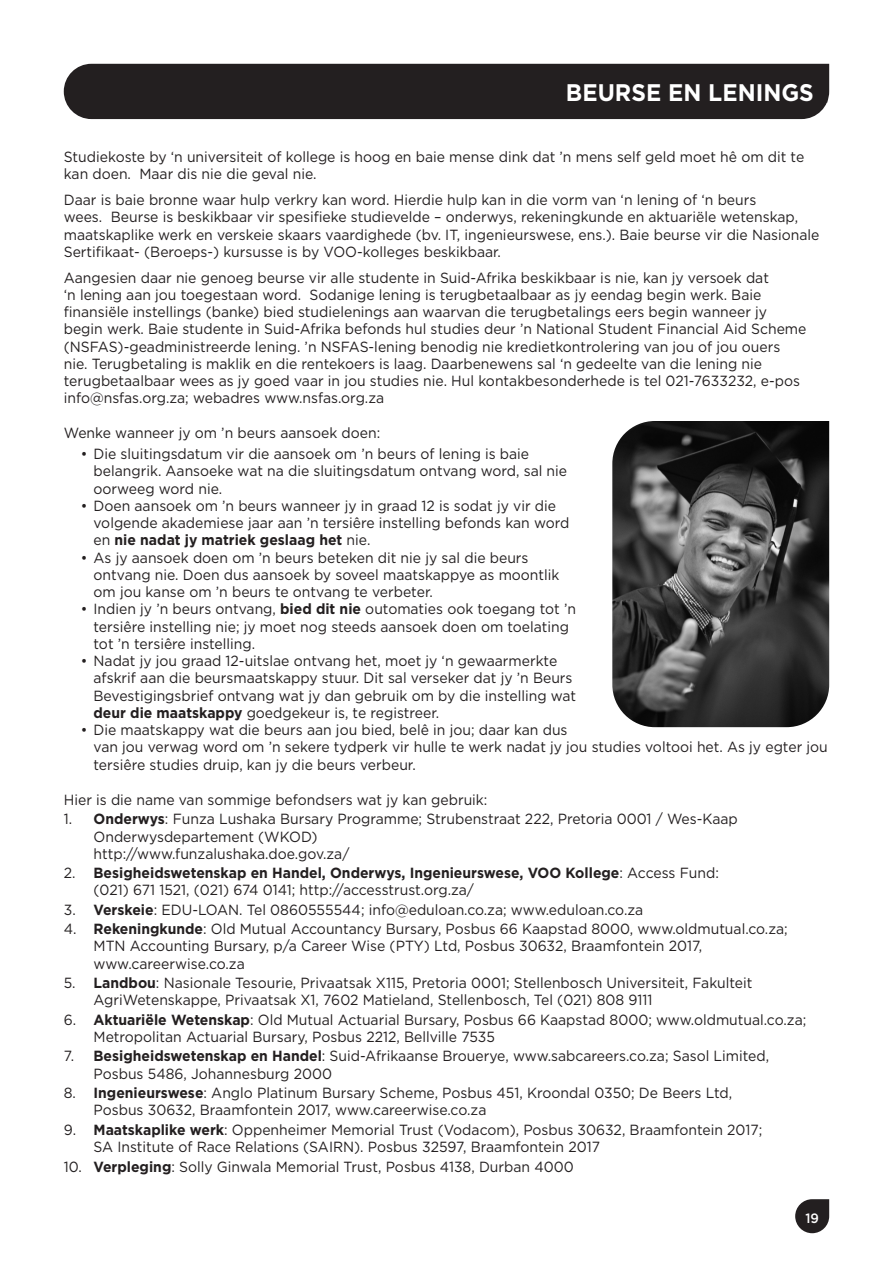
<style>
.page{position:relative;width:893px;height:1263px;background:#fff}
.page>*{position:absolute;margin:0;border:0;box-sizing:border-box;transform-origin:0 0}
.New_Subj_white{font:700 24px "Gotham";color:#fff;scale:.95 1}
.Responses-1{font:14.7px/17.2px "Gotham";color:#231f20;scale:.95 1}
._10pt_body{font:14.7px/17.2px "Gotham";color:#231f20;scale:.95 1}
.Bd_narrow_12pt_Space{font:14.7px "Gotham";color:#231f20;scale:.95 1}
.t1{font:500 13.5px "Gotham";color:#fff;scale:.95 1}
.s1{font-weight:700}
</style>
<div class="page">
<svg style="left:795px;top:1199px;width:34px;height:34px"></svg>
<div style="left:64px;top:64px;width:765px;height:55px;background:#231f20"></div>
<hr style="left:103px;top:101px;width:724px;height:2px;background:#231f20">
<img style="left:612px;top:421px;width:217px;height:306px">
<p class="New_Subj_white" style="left:566px;top:77px;width:262px">BEURSE EN LENINGS</p>
<p class="Responses-1" style="left:64px;top:148px;width:781px">Studiekoste by ‘n universiteit of kollege is hoog en baie mense dink dat ’n mens self geld moet hê om dit te kan doen. Maar dis nie die geval nie.</p>
<p class="Responses-1" style="left:64px;top:191px;width:797px">Daar is baie bronne waar hulp verkry kan word. Hierdie hulp kan in die vorm van ‘n lening of ‘n beurs<br>wees. Beurse is beskikbaar vir spesifieke studievelde – onderwys, rekeningkunde en aktuariële wetenskap, maatskaplike werk en verskeie skaars vaardighede (bv. IT, ingenieurswese, ens.). Baie beurse vir die Nasionale Sertifikaat- (Beroeps-) kursusse is by VOO-kolleges beskikbaar.</p>
<p class="Responses-1" style="left:64px;top:268px;width:783px">Aangesien daar nie genoeg beurse vir alle studente in Suid-Afrika beskikbaar is nie, kan jy versoek dat<br>‘n lening aan jou toegestaan word. Sodanige lening is terugbetaalbaar as jy eendag begin werk. Baie finansiële instellings (banke) bied studielenings aan waarvan die terugbetalings eers begin wanneer jy begin werk. Baie studente in Suid-Afrika befonds hul studies deur ’n National Student Financial Aid Scheme (NSFAS)-geadministreerde lening. ’n NSFAS-lening benodig nie kredietkontrolering van jou of jou ouers<br>nie. Terugbetaling is maklik en die rentekoers is laag. Daarbenewens sal ‘n gedeelte van die lening nie terugbetaalbaar wees as jy goed vaar in jou studies nie. Hul kontakbesonderhede is tel 021-7633232, e-pos info@nsfas.org.za; webadres www.nsfas.org.za</p>
<p class="Bd_narrow_12pt_Space" style="left:64px;top:423px;width:335px">Wenke wanneer jy om ’n beurs aansoek doen:</p>
<p class="Responses-1" style="left:94px;top:445px;width:500px;text-indent:-13px">• Die sluitingsdatum vir die aansoek om ’n beurs of lening is baie belangrik. Aansoeke wat na die sluitingsdatum ontvang word, sal nie oorweeg word nie.</p>
<p class="Responses-1" style="left:94px;top:497px;width:502px;text-indent:-13px">• Doen aansoek om ’n beurs wanneer jy in graad 12 is sodat jy vir die volgende akademiese jaar aan ’n tersiêre instelling befonds kan word en <span class="s1">nie nadat jy matriek geslaag het</span> nie.</p>
<p class="Responses-1" style="left:94px;top:548px;width:492px;text-indent:-13px">• As jy aansoek doen om ’n beurs beteken dit nie jy sal die beurs ontvang nie. Doen dus aansoek by soveel maatskappye as moontlik om jou kanse om ’n beurs te ontvang te verbeter.</p>
<p class="Responses-1" style="left:94px;top:600px;width:509px;text-indent:-13px">• Indien jy ’n beurs ontvang, <span class="s1">bied dit nie</span> outomaties ook toegang tot ’n tersiêre instelling nie; jy moet nog steeds aansoek doen om toelating tot ’n tersiêre instelling.</p>
<p class="Responses-1" style="left:94px;top:652px;width:510px;text-indent:-13px">• Nadat jy jou graad 12-uitslae ontvang het, moet jy ‘n gewaarmerkte afskrif aan die beursmaatskappy stuur. Dit sal verseker dat jy ’n Beurs Bevestigingsbrief ontvang wat jy dan gebruik om by die instelling wat <span class="s1">deur die maatskappy</span> goedgekeur is, te registreer.</p>
<p class="Responses-1" style="left:94px;top:721px;width:774px;text-indent:-13px">• Die maatskappy wat die beurs aan jou bied, belê in jou; daar kan dus<br>van jou verwag word om ’n sekere tydperk vir hulle te werk nadat jy jou studies voltooi het. As jy egter jou tersiêre studies druip, kan jy die beurs verbeur.</p>
<p class="_10pt_body" style="left:64px;top:791px;width:447px">Hier is die name van sommige befondsers wat jy kan gebruik:</p>
<p class="_10pt_body" style="left:94px;top:810px;width:680px;text-indent:-30px">1. <span class="s1">Onderwys</span>: Funza Lushaka Bursary Programme; Strubenstraat 222, Pretoria 0001 / Wes-Kaap<br>Onderwysdepartement (WKOD)<br>http://www.funzalushaka.doe.gov.za/</p>
<p class="_10pt_body" style="left:94px;top:864px;width:660px;text-indent:-30px">2. <span class="s1">Besigheidswetenskap en Handel, Onderwys, Ingenieurswese, VOO Kollege</span>: Access Fund: (021) 671 1521, (021) 674 0141; http://accesstrust.org.za/</p>
<p class="_10pt_body" style="left:64px;top:901px;width:611px">3. <span class="s1">Verskeie</span>: EDU-LOAN. Tel 0860555544; info@eduloan.co.za; www.eduloan.co.za</p>
<p class="_10pt_body" style="left:94px;top:920px;width:732px;text-indent:-30px">4. <span class="s1">Rekeningkunde</span>: Old Mutual Accountancy Bursary, Posbus 66 Kaapstad 8000, www.oldmutual.co.za;<br>MTN Accounting Bursary, p/a Career Wise (PTY) Ltd, Posbus 30632, Braamfontein 2017, www.careerwise.co.za</p>
<p class="_10pt_body" style="left:94px;top:974px;width:695px;text-indent:-30px">5. <span class="s1">Landbou</span>: Nasionale Tesourie, Privaatsak X115, Pretoria 0001; Stellenbosch Universiteit, Fakulteit<br>AgriWetenskappe, Privaatsak X1, 7602 Matieland, Stellenbosch, Tel (021) 808 9111</p>
<p class="_10pt_body" style="left:94px;top:1010px;width:752px;text-indent:-30px">6. <span class="s1">Aktuariële Wetenskap</span>: Old Mutual Actuarial Bursary, Posbus 66 Kaapstad 8000; www.oldmutual.co.za;<br>Metropolitan Actuarial Bursary, Posbus 2212, Bellville 7535</p>
<p class="_10pt_body" style="left:94px;top:1047px;width:713px;text-indent:-30px">7. <span class="s1">Besigheidswetenskap en Handel</span>: Suid-Afrikaanse Brouerye, www.sabcareers.co.za; Sasol Limited,<br>Posbus 5486, Johannesburg 2000</p>
<p class="_10pt_body" style="left:94px;top:1084px;width:674px;text-indent:-30px">8. <span class="s1">Ingenieurswese</span>: Anglo Platinum Bursary Scheme, Posbus 451, Kroondal 0350; De Beers Ltd,<br>Posbus 30632, Braamfontein 2017, www.careerwise.co.za</p>
<p class="_10pt_body" style="left:94px;top:1120px;width:705px;text-indent:-30px">9. <span class="s1">Maatskaplike werk</span>: Oppenheimer Memorial Trust (Vodacom), Posbus 30632, Braamfontein 2017;<br>SA Institute of Race Relations (SAIRN). Posbus 32597, Braamfontein 2017</p>
<p class="_10pt_body" style="left:64px;top:1158px;width:538px">10. <span class="s1">Verpleging</span>: Solly Ginwala Memorial Trust, Posbus 4138, Durban 4000</p>
<p class="t1" style="left:805px;top:1209px;width:16px">19</p>
</div>
